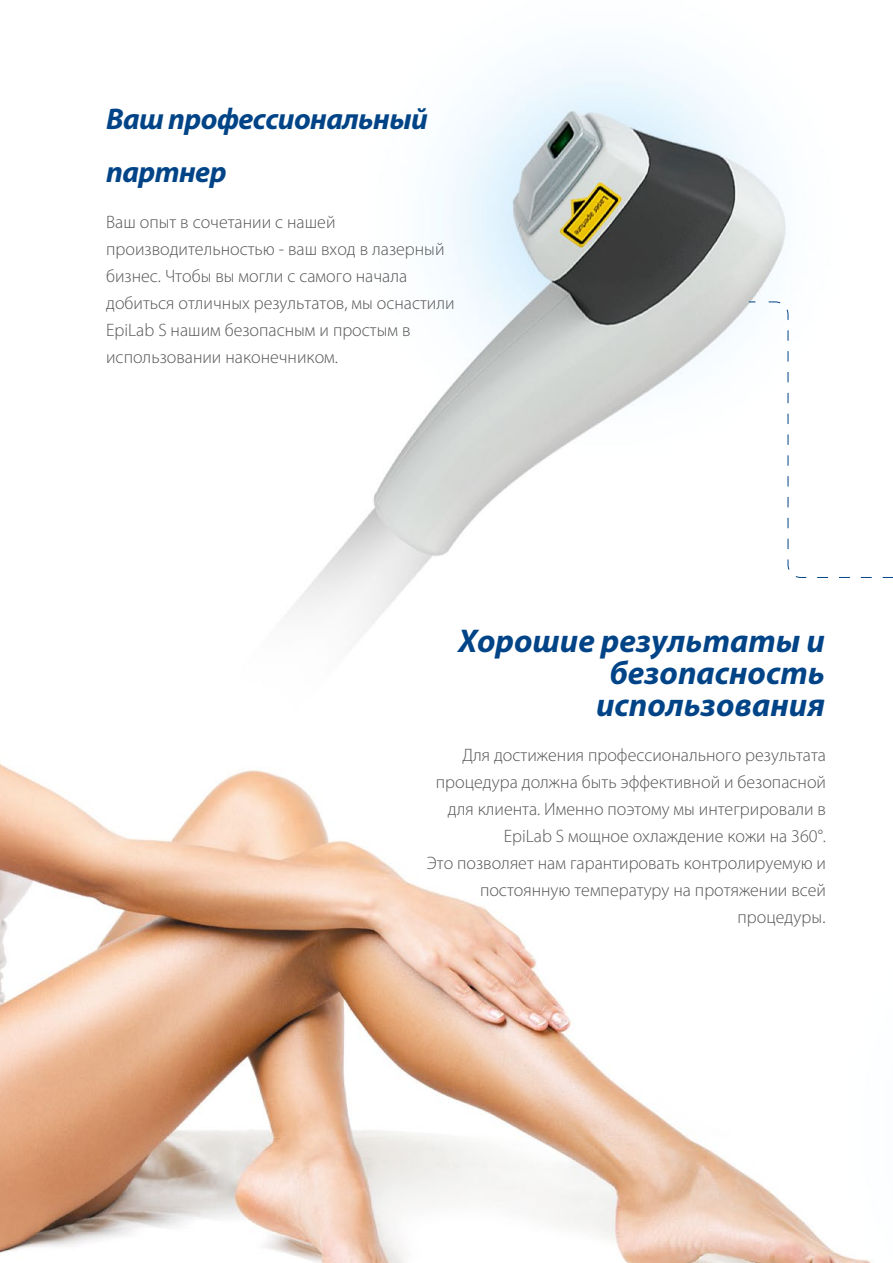
<style>
.page{position:relative;width:893px;height:1263px;background:#fff}
.page>*{position:absolute;margin:0;border:0;box-sizing:border-box;transform-origin:0 0}
.t1{font:italic 700 33px/32px "Myriad Pro";color:#004487;text-align:right}
.t2{font:italic 700 30px/53.2px "Myriad Pro";letter-spacing:-.02em;color:#004487}
.t3{font:300 18px/27px "Myriad Pro";color:#565656;text-align:right}
.s1{font-family:"Univers LT Pro";font-stretch:condensed}
</style>
<div class="page">
<img style="left:0;top:52px;width:871px;height:1211px">
<svg style="left:748px;top:301px;width:145px;height:277px"></svg>
<h2 class="t2" style="left:106px;top:92px;width:323px">Ваш профессиональный партнер</h2>
<p class="t3" style="left:106px;top:208px;width:350px;text-align:left">Ваш опыт в сочетании с нашей производительностью - ваш вход в лазерный бизнес. Чтобы вы могли с самого начала добиться отличных результатов, мы оснастили EpiLab S нашим безопасным и простым в использовании наконечником.</p>
<h1 class="t1" style="left:458px;top:625px;width:368px">Хорошие результаты и безопасность использования</h1>
<p class="t3" style="left:427px;top:741px;width:401px">Для достижения профессионального результата процедура должна быть эффективной и безопасной для клиента. Именно поэтому мы интегрировали в EpiLab S мощное охлаждение кожи на 360°.<br>Это позволяет нам гарантировать контролируемую и постоянную температуру на протяжении всей процедуры<span class="s1">.</span></p>
</div>
